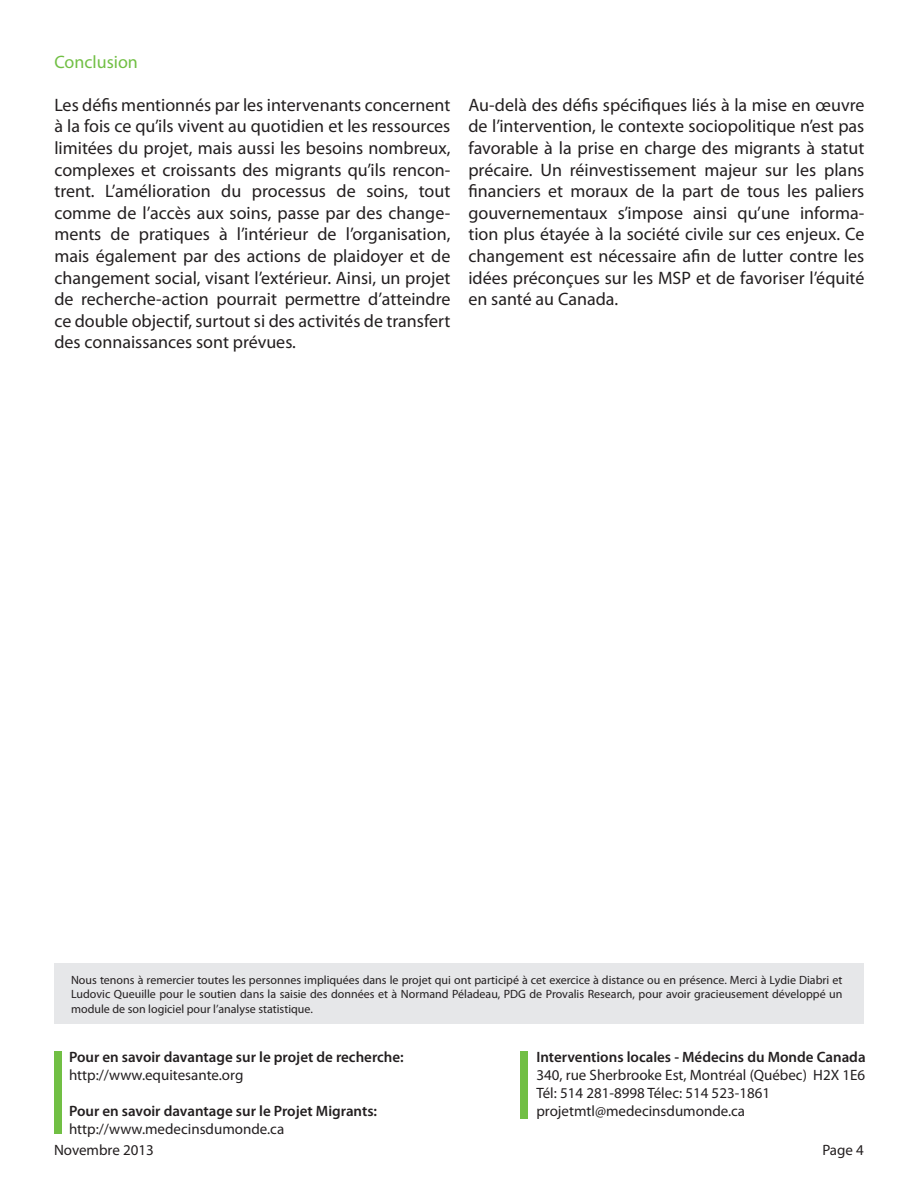
<style>
.page{position:relative;width:918px;height:1188px;background:#fff}
.page>*{position:absolute;margin:0;border:0;box-sizing:border-box;transform-origin:0 0}
.t1{font:18px/21.6px "Myriad Pro";color:#231f20;text-align:justify}
.t2{font:18px "Myriad Pro";color:#71bf44}
.t3{font:15px "Myriad Pro";color:#231f20}
.t4{font:600 15px "Myriad Pro";color:#231f20}
.t5{font:12px/14.4px "Myriad Pro";color:#231f20;text-align:justify}
</style>
<div class="page">
<div style="left:54px;top:963px;width:810px;height:61px;background:#e6e7e9"></div>
<div style="left:54px;top:1051px;width:8px;height:83px;background:#71bf44"></div>
<div style="left:520px;top:1051px;width:7px;height:68px;background:#71bf44"></div>
<p class="t2" style="left:54px;top:50px;width:85px">Conclusion</p>
<p class="t1" style="left:54px;top:94px;width:398px">Les défis mentionnés par les intervenants concernent à la fois ce qu’ils vivent au quotidien et les ressources limitées du projet, mais aussi les besoins nombreux, complexes et croissants des migrants qu’ils rencon&shy;trent. L’amélioration du processus de soins, tout comme de l’accès aux soins, passe par des change&shy;ments de pratiques à l’intérieur de l’organisation, mais également par des actions de plaidoyer et de changement social, visant l’extérieur. Ainsi, un projet de recherche-action pourrait permettre d’atteindre ce double objectif, surtout si des activités de transfert des connaissances sont prévues.</p>
<p class="t1" style="left:468px;top:94px;width:398px">Au-delà des défis spécifiques liés à la mise en œuvre de l’intervention, le contexte sociopolitique n’est pas favorable à la prise en charge des migrants à statut précaire. Un réinvestissement majeur sur les plans financiers et moraux de la part de tous les paliers gouvernementaux s’impose ainsi qu’une informa&shy;tion plus étayée à la société civile sur ces enjeux. Ce changement est nécessaire afin de lutter contre les idées préconçues sur les MSP et de favoriser l’équité en santé au Canada.</p>
<p class="t5" style="left:71px;top:972px;width:773px">Nous tenons à remercier toutes les personnes impliquées dans le projet qui ont participé à cet exercice à distance ou en présence. Merci à Lydie Diabri et Ludovic Queuille pour le soutien dans la saisie des données et à Normand Péladeau, PDG de Provalis Research, pour avoir gracieusement développé un module de son logiciel pour l’analyse statistique.</p>
<p class="t4" style="left:69px;top:1048px;width:336px">Pour en savoir davantage sur le projet de recherche:</p>
<p class="t3" style="left:69px;top:1066px;width:176px">http://www.equitesante.org</p>
<p class="t4" style="left:69px;top:1102px;width:310px">Pour en savoir davantage sur le Projet Migrants:</p>
<p class="t3" style="left:69px;top:1120px;width:217px">http://www.medecinsdumonde.ca</p>
<p class="t4" style="left:536px;top:1048px;width:331px">Interventions locales - Médecins du Monde Canada</p>
<p class="t3" style="left:536px;top:1066px;width:330px">340, rue Sherbrooke Est, Montréal (Québec) H2X 1E6</p>
<p class="t3" style="left:536px;top:1084px;width:235px">Tél: 514 281-8998 Télec: 514 523-1861</p>
<p class="t3" style="left:536px;top:1102px;width:210px">projetmtl@medecinsdumonde.ca</p>
<p class="t3" style="left:54px;top:1140px;width:101px">Novembre 2013</p>
<p class="t3" style="left:822px;top:1140px;width:43px">Page 4</p>
</div>
